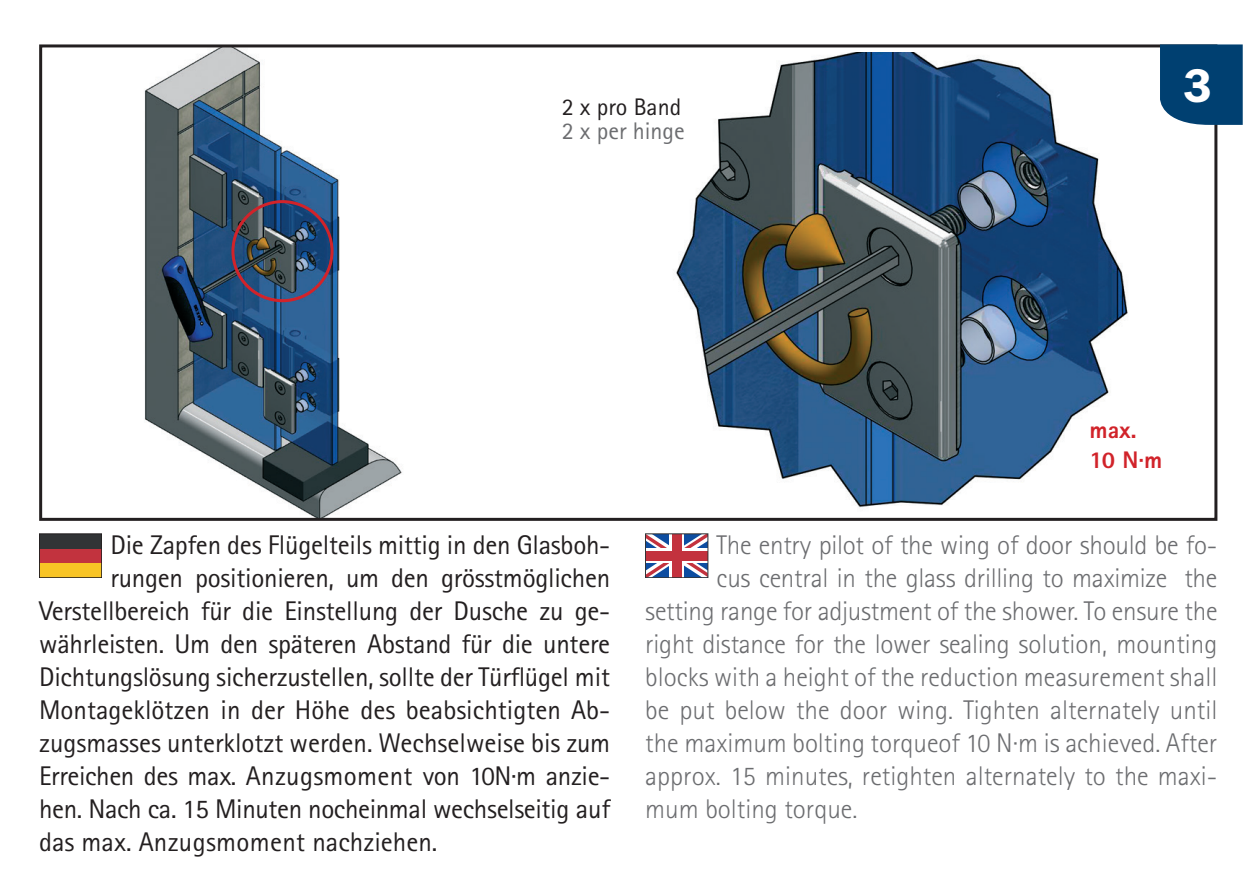
<style>
.page{position:relative;width:1260px;height:895px;background:#fff}
.page>*{position:absolute;margin:0;border:0;box-sizing:border-box;transform-origin:0 0}
.t1{font:600 48.9px "Franklin Got Itc TCE";color:#fff}
.t2{font:27px "Rotis Sans Serif";letter-spacing:-.01em;color:#231f20}
.t3{font:300 27px "Rotis Sans Serif";color:#6c6d70}
.t4{font:24px "Rotis Sans Serif";color:#6c6d70}
.t5{font:24px "Rotis Sans Serif";color:#231f20}
.t6{font:800 24px/30px "Rotis Sans Serif";color:#d1232a}
</style>
<div class="page">
<img style="left:144px;top:48px;width:258px;height:469px">
<div style="left:39px;top:44px;width:1178px;height:477px;border:3px solid #231f20"></div>
<div style="left:231px;top:200px;width:102px;height:102px;border:3px solid #d1232a;border-radius:50%"></div>
<svg style="left:647px;top:535px;width:59px;height:41px"></svg>
<svg style="left:669px;top:535px;width:14px;height:41px"></svg>
<svg style="left:647px;top:548px;width:59px;height:15px"></svg>
<div style="left:672px;top:534px;width:9px;height:43px;background:#c3323e"></div>
<div style="left:645px;top:551px;width:63px;height:9px;background:#c3323e"></div>
<div style="left:645px;top:533px;width:63px;height:45px;border:1px solid #323436"></div>
<div style="left:39px;top:563px;width:63px;height:15px;background:#f8c425"></div>
<div style="left:39px;top:548px;width:63px;height:15px;background:#c2333e"></div>
<div style="left:39px;top:534px;width:63px;height:14px;background:#323436"></div>
<div style="left:39px;top:533px;width:63px;height:45px;border:1px solid #231f20"></div>
<img style="left:676px;top:53px;width:452px;height:455px">
<div style="left:1160px;top:44px;width:82px;height:81px;background:#004071"></div>
<p class="t5" style="left:562px;top:93px;width:121px">2 x pro Band</p>
<p class="t4" style="left:562px;top:117px;width:125px">2 x per hinge</p>
<h1 class="t1" style="left:1183px;top:59px;width:30px">3</h1>
<p class="t6" style="left:1089px;top:415px;width:74px">max.<br>10 N·m</p>
<p class="t2" style="left:110px;top:529px;width:501px">Die Zapfen des Flügelteils mittig in den Glasboh-</p>
<p class="t2" style="left:110px;top:562px;width:501px">rungen positionieren, um den grösstmöglichen</p>
<p class="t2" style="left:39px;top:595px;width:572px">Verstellbereich für die Einstellung der Dusche zu ge-</p>
<p class="t2" style="left:39px;top:628px;width:572px">währleisten. Um den späteren Abstand für die untere</p>
<p class="t2" style="left:39px;top:661px;width:572px">Dichtungslösung sicherzustellen, sollte der Türflügel mit</p>
<p class="t2" style="left:39px;top:694px;width:572px">Montageklötzen in der Höhe des beabsichtigten Ab-</p>
<p class="t2" style="left:39px;top:727px;width:572px">zugsmasses unterklotzt werden. Wechselweise bis zum</p>
<p class="t2" style="left:39px;top:760px;width:572px">Erreichen des max. Anzugsmoment von 10N·m anzie-</p>
<p class="t2" style="left:39px;top:793px;width:572px">hen. Nach ca. 15 Minuten nocheinmal wechselseitig auf</p>
<p class="t2" style="left:39px;top:826px;width:400px">das max. Anzugsmoment nachziehen.</p>
<p class="t3" style="left:716px;top:529px;width:502px">The entry pilot of the wing of door should be fo-</p>
<p class="t3" style="left:716px;top:562px;width:502px">cus central in the glass drilling to maximize the</p>
<p class="t3" style="left:645px;top:595px;width:573px">setting range for adjustment of the shower. To ensure the</p>
<p class="t3" style="left:645px;top:628px;width:573px">right distance for the lower sealing solution, mounting</p>
<p class="t3" style="left:645px;top:661px;width:573px">blocks with a height of the reduction measurement shall</p>
<p class="t3" style="left:645px;top:694px;width:573px">be put below the door wing. Tighten alternately until</p>
<p class="t3" style="left:645px;top:727px;width:573px">the maximum bolting torqueof 10 N·m is achieved. After</p>
<p class="t3" style="left:645px;top:760px;width:573px">approx. 15 minutes, retighten alternately to the maxi-</p>
<p class="t3" style="left:645px;top:793px;width:213px">mum bolting torque.</p>
</div>
